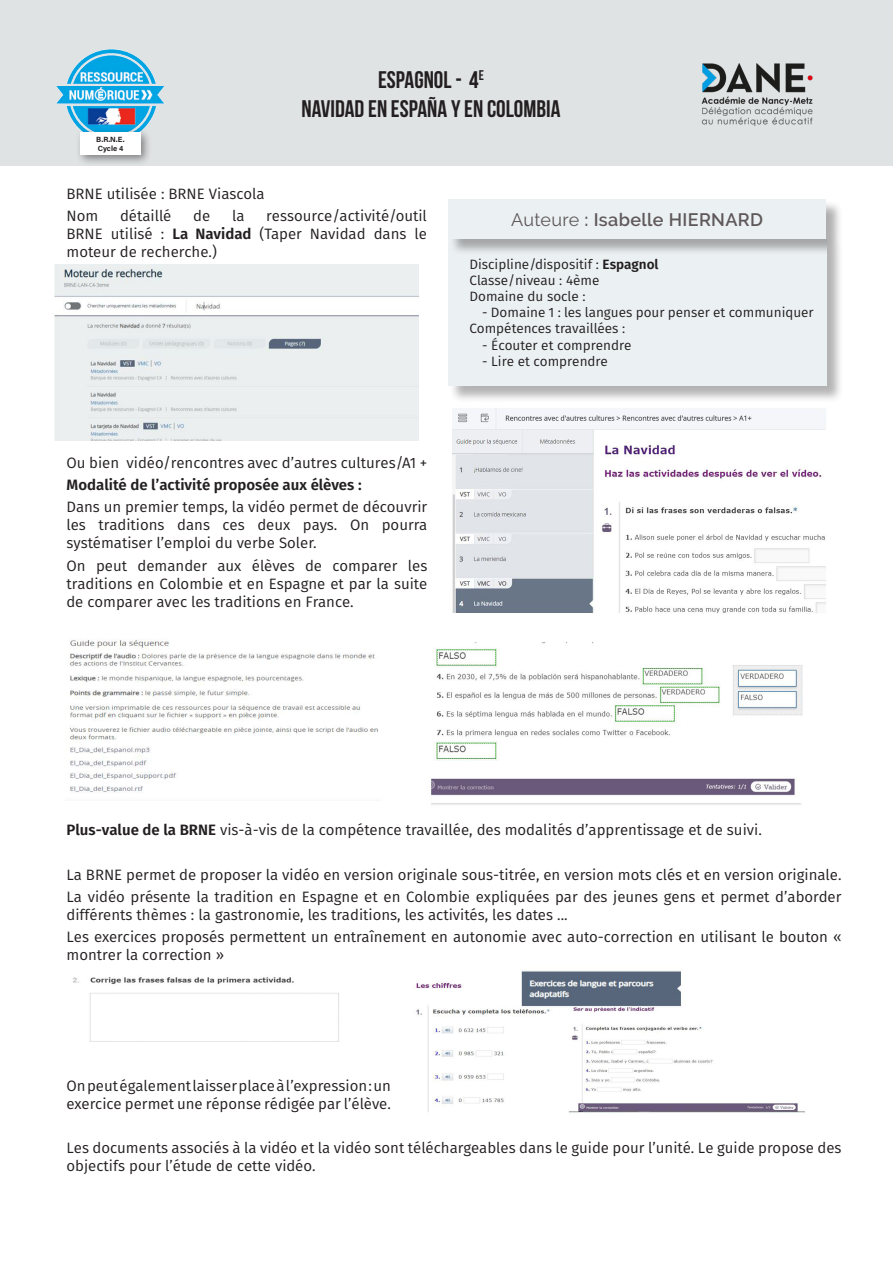
<style>
.page{position:relative;width:893px;height:1263px;background:#fff}
.page>*{position:absolute;margin:0;border:0;box-sizing:border-box;transform-origin:0 0}
.t1{font:700 24px "Bebas Neue";color:#231f20}
.Titre_de_section_de{font:600 18px "Raleway";letter-spacing:.02em;color:#5f585a}
.t2{font:15px/18px "Fira Sans";color:#231f20}
.t3{font:600 15px "Fira Sans";color:#231f20}
.t4{font:13.5px "Fira Sans";color:#231f20}
.t5{font:700 7.5px "Acumin Pro";color:#231f20}
.s1{font-weight:600}
.s2{font-weight:400}
</style>
<div class="page">
<div style="left:0;top:0;width:893px;height:166px;background:#e0e3e4"></div>
<img style="left:56px;top:49px;width:108px;height:78px">
<img style="left:701px;top:63px;width:112px;height:63px">
<div style="left:449px;top:240px;width:395px;height:163px;background:#231f20;opacity:.34"></div>
<div style="left:448px;top:239px;width:378px;height:146px;background:#ebf0f2"></div>
<div style="left:449px;top:200px;width:394px;height:56px;background:#231f20;opacity:.36"></div>
<div style="left:448px;top:199px;width:378px;height:40px;background:#ebf0f2"></div>
<div style="left:75px;top:127px;width:77px;height:39px;background:#231f20;opacity:.5"></div>
<div style="left:80px;top:133px;width:61px;height:22px;background:#fff"></div>
<img style="left:54px;top:265px;width:365px;height:175px">
<img style="left:453px;top:408px;width:373px;height:205px">
<img style="left:69px;top:640px;width:309px;height:153px">
<img style="left:431px;top:642px;width:372px;height:163px">
<img style="left:73px;top:977px;width:266px;height:65px">
<img style="left:413px;top:970px;width:392px;height:143px">
<p class="t5" style="left:96px;top:134px;width:30px">B.R.N.E.</p>
<p class="t5" style="left:98px;top:143px;width:27px">Cycle 4</p>
<p class="t1" style="left:378px;top:67px;width:107px">ESPAGNOL - 4<sup>E</sup></p>
<p class="t1" style="left:301px;top:96px;width:261px">NAVIDAD EN ESPAÑA Y EN COLOMBIA</p>
<p class="t2" style="left:67px;top:184px;width:200px">BRNE utilisée : BRNE Viascola</p>
<p class="t2" style="left:67px;top:207px;width:33px">Nom</p>
<p class="t2" style="left:120px;top:207px;width:53px">détaillé</p>
<p class="t2" style="left:193px;top:207px;width:18px">de</p>
<p class="t2" style="left:232px;top:207px;width:14px">la</p>
<p class="t2" style="left:67px;top:207px;width:362px;text-align:justify;text-indent:200px">ressource/activité/outil BRNE utilisé : <span class="s1">La Navidad</span> (Taper Navidad dans le moteur de recherche.)</p>
<p class="t2" style="left:67px;top:453px;width:362px">Ou bien vidéo/rencontres avec d’autres cultures/A1 +</p>
<p class="t3" style="left:67px;top:474px;width:297px">Modalité de l’activité proposée aux élèves :</p>
<p class="t2" style="left:67px;top:498px;width:362px;text-align:justify">Dans un premier temps, la vidéo permet de découvrir les traditions dans ces deux pays. On pourra systématiser l’emploi du verbe Soler.</p>
<p class="t2" style="left:67px;top:556px;width:362px;text-align:justify">On peut demander aux élèves de comparer les traditions en Colombie et en Espagne et par la suite de comparer avec les traditions en France.</p>
<p class="Titre_de_section_de" style="left:511px;top:210px;width:254px"><span class="s2">Auteure</span> : Isabelle HIERNARD</p>
<p class="t4" style="left:469px;top:254px;width:191px">Discipline/dispositif : <span class="s1">Espagnol</span></p>
<p class="t4" style="left:469px;top:271px;width:131px">Classe/niveau : 4ème</p>
<p class="t4" style="left:469px;top:287px;width:118px">Domaine du socle :</p>
<p class="t4" style="left:482px;top:303px;width:333px">- Domaine 1 : les langues pour penser et communiquer</p>
<p class="t4" style="left:469px;top:319px;width:157px">Compétences travaillées :</p>
<p class="t4" style="left:482px;top:335px;width:151px">- Écouter et comprendre</p>
<p class="t4" style="left:482px;top:352px;width:127px">- Lire et comprendre</p>
<p class="t2" style="left:67px;top:821px;width:697px"><span class="s1">Plus-value de la BRNE</span> vis-à-vis de la compétence travaillée, des modalités d’apprentissage et de suivi.</p>
<p class="t2" style="left:67px;top:865px;width:776px">La BRNE permet de proposer la vidéo en version originale sous-titrée, en version mots clés et en version originale.</p>
<p class="t2" style="left:67px;top:888px;width:776px">La vidéo présente la tradition en Espagne et en Colombie expliquées par des jeunes gens et permet d’aborder différents thèmes : la gastronomie, les traditions, les activités, les dates ...</p>
<p class="t2" style="left:67px;top:928px;width:777px">Les exercices proposés permettent un entraînement en autonomie avec auto-correction en utilisant le bouton « montrer la correction »</p>
<p class="t2" style="left:67px;top:1076px;width:326px">On peut également laisser place à l’expression : un exercice permet une réponse rédigée par l’élève.</p>
<p class="t2" style="left:67px;top:1139px;width:777px">Les documents associés à la vidéo et la vidéo sont téléchargeables dans le guide pour l’unité. Le guide propose des objectifs pour l’étude de cette vidéo.</p>
</div>
